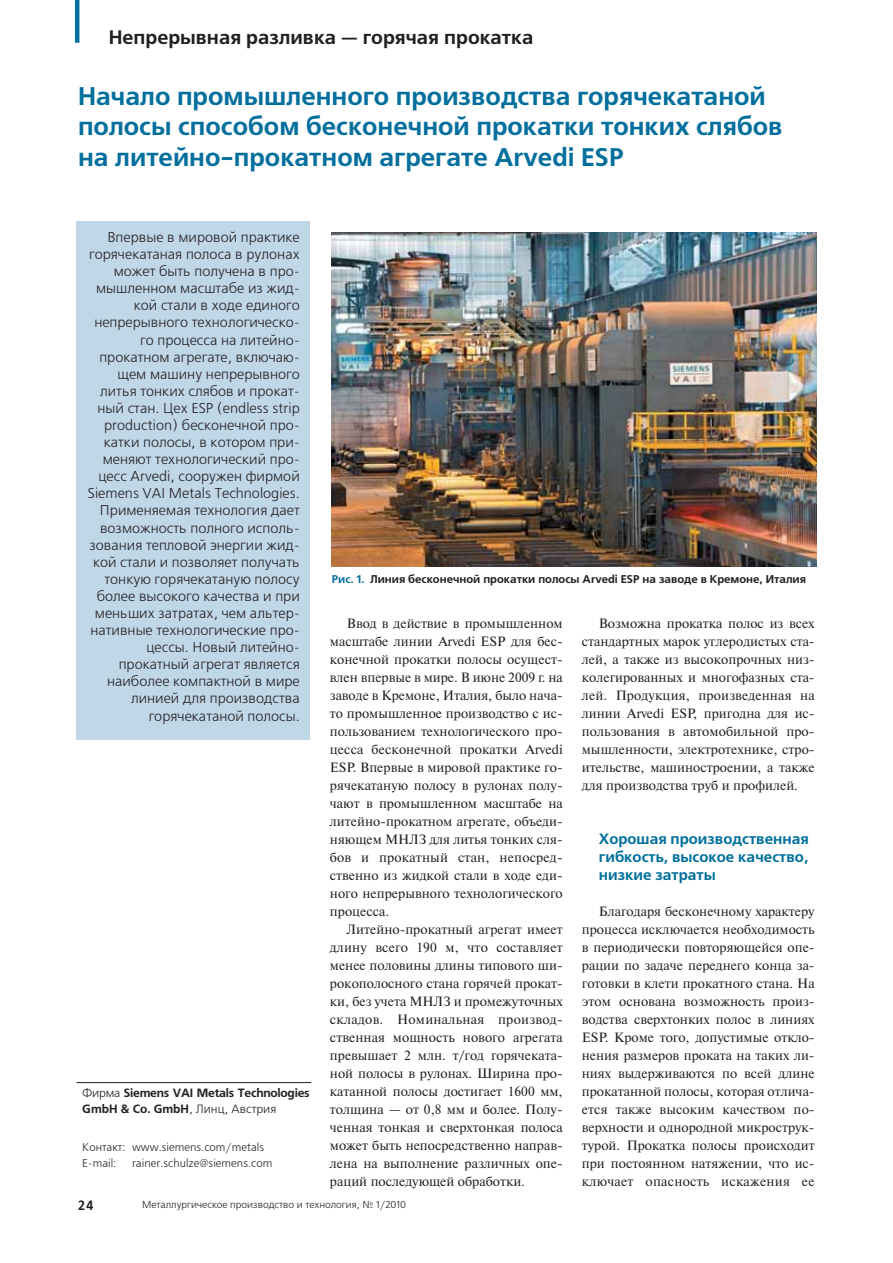
<style>
.page{position:relative;width:893px;height:1263px;background:#fff}
.page>*{position:absolute;margin:0;border:0;box-sizing:border-box;transform-origin:0 0}
.t1{font:700 25.5px/30.6px "Free Set C";color:#006f9d}
.t2{font:700 19.5px "Free Set C";color:#231f20}
.t3{font:700 15px/18px "Free Set C";color:#006f9d;text-align:justify}
.t4{font:14.25px/17.1px "Free Set C";color:#231f20;text-align:right}
.t5{font:13.5px/18px "Newton C";color:#231f20;text-align:justify}
.t6{font:700 13.5px "Free Set C";color:#231f20;scale:.9 1}
.t7{font:700 12px/16.5px "Free Set C";letter-spacing:-.02em;color:#231f20}
.t8{font:700 11.25px "Free Set C";color:#231f20}
.t9{font:11.25px/16.5px "Free Set C";color:#231f20}
.t10{font:10.05px "Free Set C";color:#231f20}
.s1{font-weight:400}
.s2{color:#006f9d}
</style>
<div class="page">
<hr style="left:75px;top:0;width:4px;height:43px;background:#006f9d">
<hr style="left:77px;top:1082px;width:234px;height:1px;background:#231f20">
<div style="left:77px;top:221px;width:233px;height:519px;background:#c0d7e8"></div>
<img style="left:332px;top:232px;width:484px;height:334px">
<h2 class="t2" style="left:109px;top:30px;width:426px">Непрерывная разливка — горячая прокатка</h2>
<h1 class="t1" style="left:78px;top:83px;width:706px">Начало промышленного производства горячекатаной полосы способом бесконечной прокатки тонких слябов на литейно-прокатном агрегате Arvedi ESP</h1>
<p class="t4" style="left:88px;top:230px;width:213px">Впервые в мировой практике горячекатаная полоса в рулонах может быть получена в про&shy;мышленном масштабе из жид&shy;кой стали в ходе единого непрерывного технологическо&shy;го процесса на литейно&shy;прокатном агрегате, включаю&shy;щем машину непрерывного литья тонких слябов и прокат&shy;ный стан. Цех ESP (endless strip production) бесконечной про&shy;катки полосы, в котором при&shy;меняют технологический про&shy;цесс Arvedi, сооружен фирмой<br>Siemens VAI Metals Technologies.<br>Применяемая технология дает возможность полного исполь&shy;зования тепловой энергии жид&shy;кой стали и позволяет получать тонкую горячекатаную полосу более высокого качества и при меньших затратах, чем альтер&shy;нативные технологические про&shy;цессы. Новый литейно&shy;прокатный агрегат является наиболее компактной в мире линией для производства горячекатаной полосы.</p>
<p class="t7" style="left:82px;top:1085px;width:229px"><span class="s1">Фирма</span> Siemens VAI Metals Technologies<br>GmbH &amp; Co. GmbH<span class="s1">, Линц, Австрия</span></p>
<p class="t9" style="left:82px;top:1140px;width:183px">Контакт: www.siemens.com/metals<br>E-mail:</p>
<p class="t9" style="left:132px;top:1156px;width:142px">rainer.schulze@siemens.com</p>
<p class="t8" style="left:332px;top:575px;width:476px"><span class="s2">Рис. 1.</span> Линия бесконечной прокатки полосы Arvedi ESP на заводе в Кремоне, Италия</p>
<p class="t5" style="left:330px;top:616px;width:234px;text-indent:17px">Ввод в действие в промышленном масштабе линии Arvedi ESP для бес&shy;конечной прокатки полосы осущест&shy;влен впервые в мире. В июне 2009 г. на заводе в Кремоне, Италия, было нача&shy;то промышленное производство с ис&shy;пользованием технологического про&shy;цесса бесконечной прокатки Arvedi ESP. Впервые в мировой практике го&shy;рячекатаную полосу в рулонах полу&shy;чают в промышленном масштабе на литейно-прокатном агрегате, объеди&shy;няющем МНЛЗ для литья тонких сля&shy;бов и прокатный стан, непосред&shy;ственно из жидкой стали в ходе еди&shy;ного непрерывного технологического процесса.</p>
<p class="t5" style="left:330px;top:922px;width:234px;text-indent:17px">Литейно-прокатный агрегат имеет длину всего 190 м, что составляет менее половины длины типового ши&shy;рокополосного стана горячей прокат&shy;ки, без учета МНЛЗ и промежуточных складов. Номинальная производ&shy;ственная мощность нового агрегата превышает 2 млн. т/год горячеката&shy;ной полосы в рулонах. Ширина про&shy;катанной полосы достигает 1600 мм, толщина — от 0,8 мм и более. Полу&shy;ченная тонкая и сверхтонкая полоса может быть непосредственно направ&shy;лена на выполнение различных опе&shy;раций последующей обработки.</p>
<p class="t5" style="left:582px;top:616px;width:234px;text-indent:17px">Возможна прокатка полос из всех стандартных марок углеродистых ста&shy;лей, а также из высокопрочных низ&shy;колегированных и многофазных ста&shy;лей. Продукция, произведенная на линии Arvedi ESP, пригодна для ис&shy;пользования в автомобильной про&shy;мышленности, электротехнике, стро&shy;ительстве, машиностроении, а также для производства труб и профилей.</p>
<p class="t3" style="left:599px;top:832px;width:212px">Хорошая производственная гибкость, высокое качество, низкие затраты</p>
<p class="t5" style="left:582px;top:904px;width:234px;text-indent:17px">Благодаря бесконечному характеру процесса исключается необходимость в периодически повторяющейся опе&shy;рации по задаче переднего конца за&shy;готовки в клети прокатного стана. На этом основана возможность произ&shy;водства сверхтонких полос в линиях ESP. Кроме того, допустимые откло&shy;нения размеров проката на таких ли&shy;ниях выдерживаются по всей длине прокатанной полосы, которая отлича&shy;ется также высоким качеством по&shy;верхности и однородной микрострук&shy;турой. Прокатка полосы происходит при постоянном натяжении, что ис&shy;ключает опасность искажения ее</p>
<p class="t6" style="left:78px;top:1201px;width:19px">24</p>
<p class="t10" style="left:142px;top:1200px;width:266px">Металлургическое производство и технология, № 1/2010</p>
</div>
